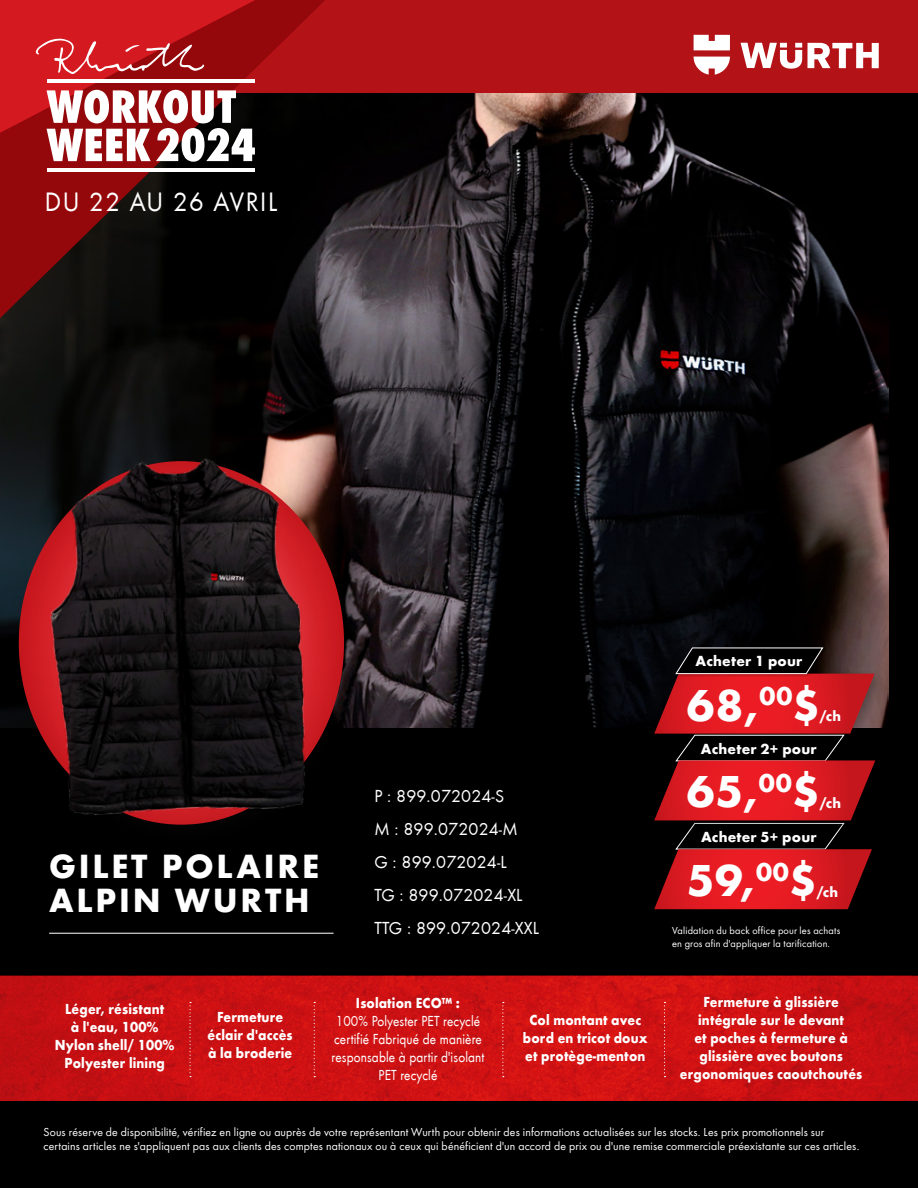
<style>
.page{position:relative;width:918px;height:1188px;background:#fff}
.page>*{position:absolute;margin:0;border:0;box-sizing:border-box;transform-origin:0 0}
.t1{font:700 46.2px "Wuerth Global";color:#fff}
.t2{font:700 34.65px/34.5px "Wuerth";letter-spacing:.08em;color:#fff}
.t3{font:27.45px "Wuerth";letter-spacing:.06em;color:#fff;scale:.96 1}
.t4{font:18px/33px "Wuerth";letter-spacing:.01em;color:#fff}
.t5{font:700 15.15px "Wuerth Global";letter-spacing:.015em;color:#fff}
.t6{font:700 15px/18px "Wuerth";letter-spacing:.01em;color:#fff;text-align:center;scale:.9 1}
.t7{font:15px/18px "Wuerth";letter-spacing:.01em;color:#fff;text-align:center;scale:.9 1}
.t8{font:700 14.85px "Wuerth Global";color:#fff}
.t9{font:12px/14.4px "Wuerth Global";letter-spacing:.015em;color:#fff}
.t10{font:10.5px/13.5px "Wuerth Global";letter-spacing:.02em;color:#fff}
</style>
<div class="page">
<div style="left:0;top:995px;width:918px;height:193px;background:#000"></div>
<div style="left:0;top:689px;width:918px;height:306px;background:#000"></div>
<div style="left:224px;top:0;width:694px;height:96px;background:#b31217"></div>
<div style="left:0;top:94px;width:918px;height:633px;background:#000"></div>
<img style="left:0;top:94px;width:888px;height:633px">
<svg style="left:741px;top:43px;width:138px;height:26px"></svg>
<svg style="left:694px;top:35px;width:36px;height:40px"></svg>
<hr style="left:49px;top:933px;width:285px;height:1px;background:#fff">
<img style="left:0;top:976px;width:918px;height:124px">
<svg style="left:189px;top:1002px;width:2px;height:75px"></svg>
<svg style="left:314px;top:1002px;width:1px;height:75px"></svg>
<svg style="left:502px;top:1002px;width:2px;height:75px"></svg>
<svg style="left:664px;top:1002px;width:2px;height:75px"></svg>
<svg style="left:0;top:0;width:325px;height:318px"></svg>
<div style="left:649px;top:667px;width:237px;height:79px;background:#000;opacity:.25"></div>
<div style="left:675px;top:646px;width:151px;height:31px;background:#000;opacity:.25"></div>
<svg style="left:654px;top:647px;width:221px;height:262px"></svg>
<svg style="left:0;top:0;width:255px;height:162px;background:#be4549"></svg>
<hr style="left:48px;top:80px;width:207px;height:3px;background:#fff">
<hr style="left:48px;top:168px;width:207px;height:4px;background:#fff">
<img style="left:10px;top:423px;width:342px;height:402px">
<h3 class="t3" style="left:45px;top:183px;width:244px">DU 22 AU 26 AVRIL</h3>
<h2 class="t2" style="left:49px;top:846px;width:271px">GILET POLAIRE<br>ALPIN WURTH</h2>
<h3 class="t4" style="left:374px;top:779px;width:166px">P : 899.072024-S<br>M : 899.072024-M<br>G : 899.072024-L<br>TG : 899.072024-XL<br>TTG : 899.072024-XXL</h3>
<p class="t6" style="left:55px;top:999px;width:135px">Léger, résistant<br>à l'eau, 100%<br>Nylon shell/ 100%<br>Polyester lining</p>
<p class="t6" style="left:208px;top:1007px;width:96px">Fermeture éclair d'accès à la broderie</p>
<p class="t6" style="left:356px;top:993px;width:117px">Isolation ECO™ :</p>
<p class="t7" style="left:332px;top:1011px;width:171px">100% Polyester PET recyclé certifié Fabriqué de manière responsable à partir d'isolant<br>PET recyclé</p>
<p class="t6" style="left:523px;top:1009px;width:140px">Col montant avec bord en tricot doux et protège-menton</p>
<p class="t5" style="left:696px;top:652px;width:108px">Acheter 1 pour</p>
<h1 class="t1" style="left:687px;top:678px;width:134px">68,<sup>00</sup>$</h1>
<p class="t8" style="left:820px;top:707px;width:23px">/ch</p>
<p class="t5" style="left:701px;top:739px;width:117px">Acheter 2+ pour</p>
<h1 class="t1" style="left:687px;top:764px;width:134px">65,<sup>00</sup>$</h1>
<p class="t8" style="left:819px;top:794px;width:23px">/ch</p>
<p class="t5" style="left:701px;top:828px;width:117px">Acheter 5+ pour</p>
<h1 class="t1" style="left:687px;top:853px;width:131px">59,<sup>00</sup>$</h1>
<p class="t8" style="left:816px;top:883px;width:23px">/ch</p>
<p class="t10" style="left:672px;top:923px;width:170px">Validation du back office pour les achats en gros afin d'appliquer la tarification.</p>
<p class="t6" style="left:680px;top:992px;width:204px">Fermeture à glissière intégrale sur le devant<br>et poches à fermeture à glissière avec boutons ergonomiques caoutchoutés</p>
<p class="t9" style="left:44px;top:1124px;width:817px">Sous réserve de disponibilité, vérifiez en ligne ou auprès de votre représentant Wurth pour obtenir des informations actualisées sur les stocks. Les prix promotionnels sur certains articles ne s'appliquent pas aux clients des comptes nationaux ou à ceux qui bénéficient d'un accord de prix ou d'une remise commerciale préexistante sur ces articles.</p>
</div>
